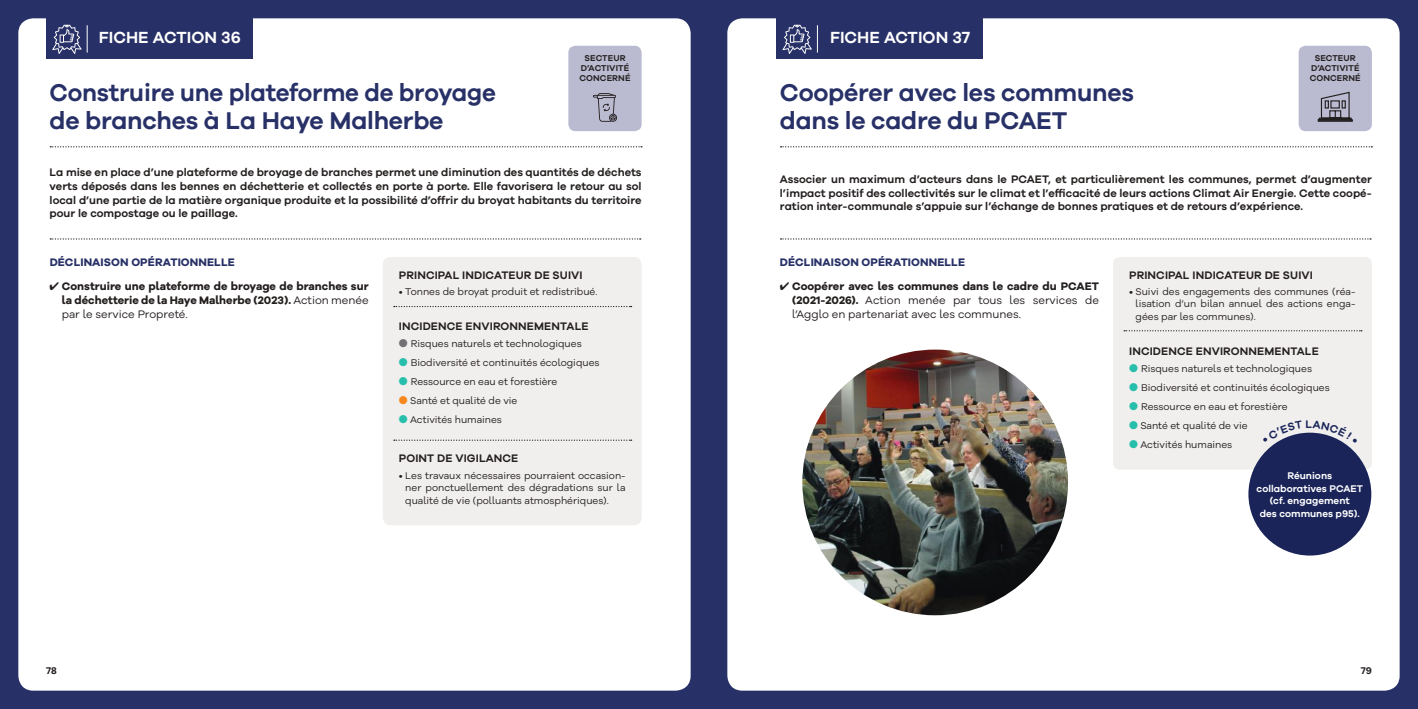
<style>
.page{position:relative;width:1418px;height:709px;background:#fff}
.page>*{position:absolute;margin:0;border:0;box-sizing:border-box;transform-origin:0 0}
.t1{font:600 25px/27.5px "Galano Grotesque";letter-spacing:-.01em;color:#283167}
.t2{font:600 16.62px "Galano Grotesque";color:#fff}
.t3{font:600 11.25px/13.8px "Galano Grotesque";letter-spacing:.01em;color:#241f1f;text-align:justify}
.t4{font:11.25px/13.8px "Galano Grotesque Alt";color:#241f1f;text-align:justify}
.t5{font:700 11.25px/13.8px "Galano Grotesque Alt";color:#241f1f;text-align:justify}
.t6{font:700 11.25px "Galano Grotesque";letter-spacing:.01em;color:#283167}
.t7{font:10px/12.5px "Galano Grotesque Alt";color:#241f1f;text-align:justify}
.t8{font:600 10px/12.5px "Galano Grotesque";color:#fff;text-align:center}
.t9{font:600 10px "Galano Grotesque";color:#241f1f}
.t10{font:600 8.75px/10px "Galano Grotesque";letter-spacing:.01em;color:#241f1f;text-align:center}
.s1{font-weight:400}
.s2{color:#717072}
.s3{color:#27beab}
.s4{color:#f8881d}
.s5{font-weight:700}
</style>
<div class="page">
<div style="left:0;top:0;width:1417px;height:709px;background:#283167"></div>
<div style="left:18px;top:18px;width:672px;height:672px;background:#fff;border-radius:15px"></div>
<div style="left:727px;top:18px;width:672px;height:672px;background:#fff;border-radius:15px"></div>
<div style="left:46px;top:16px;width:206px;height:43px;background:#283167"></div>
<div style="left:776px;top:16px;width:206px;height:43px;background:#283167"></div>
<svg style="left:87px;top:25px;width:1px;height:28px"></svg>
<div style="left:383px;top:257px;width:258px;height:268px;background:#f0efee;border-radius:7px"></div>
<svg style="left:50px;top:238px;width:590px;height:1px"></svg>
<svg style="left:394px;top:306px;width:237px;height:1px"></svg>
<svg style="left:50px;top:146px;width:592px;height:1px"></svg>
<svg style="left:52px;top:25px;width:29px;height:29px"></svg>
<svg style="left:817px;top:25px;width:1px;height:28px"></svg>
<div style="left:1113px;top:257px;width:258px;height:212px;background:#f0efee;border-radius:7px"></div>
<svg style="left:780px;top:238px;width:590px;height:1px"></svg>
<svg style="left:1124px;top:330px;width:237px;height:1px"></svg>
<svg style="left:780px;top:146px;width:592px;height:1px"></svg>
<div style="left:1248px;top:432px;width:123px;height:123px;background:#1a2459;border-radius:50%"></div>
<svg style="left:782px;top:25px;width:29px;height:29px"></svg>
<img style="left:802px;top:349px;width:266px;height:266px;border-radius:133px">
<div style="left:568px;top:46px;width:73px;height:85px;background:#babbd1;border-radius:7px"></div>
<svg style="left:593px;top:93px;width:24px;height:29px"></svg>
<svg style="left:394px;top:439px;width:237px;height:2px"></svg>
<div style="left:1298px;top:46px;width:73px;height:85px;background:#babbd1;border-radius:7px"></div>
<svg style="left:1317px;top:91px;width:36px;height:31px"></svg>
<svg style="left:1275px;top:432px;width:69px;height:11px"></svg>
<h2 class="t2" style="left:99px;top:27px;width:143px">FICHE ACTION 36</h2>
<h1 class="t1" style="left:50px;top:78px;width:448px">Construire une plateforme de broyage de branches à La Haye Malherbe</h1>
<h2 class="t2" style="left:830px;top:27px;width:141px">FICHE ACTION 37</h2>
<p class="t10" style="left:579px;top:53px;width:53px">SECTEUR<br>D’ACTIVITÉ<br>CONCERNÉ</p>
<p class="t10" style="left:1309px;top:53px;width:53px">SECTEUR<br>D’ACTIVITÉ<br>CONCERNÉ</p>
<h1 class="t1" style="left:780px;top:78px;width:355px">Coopérer avec les communes dans le cadre du PCAET</h1>
<p class="t3" style="left:50px;top:165px;width:593px">La mise en place d’une plateforme de broyage de branches permet une diminution des quantités de déchets verts déposés dans les bennes en déchetterie et collectés en porte à porte. Elle favorisera le retour au sol local d’une partie de la matière organique produite et la possibilité d’offrir du broyat habitants du territoire pour le compostage ou le paillage.</p>
<p class="t6" style="left:50px;top:255px;width:187px">DÉCLINAISON OPÉRATIONNELLE</p>
<p class="t5" style="left:62px;top:279px;width:308px;text-indent:-12px">✔ Construire une plateforme de broyage de branches sur la déchetterie de la Haye Malherbe (2023). <span class="s1">Action menée par le service Propreté.</span></p>
<p class="t3" style="left:399px;top:267px;width:185px">PRINCIPAL INDICATEUR DE SUIVI</p>
<p class="t7" style="left:399px;top:284px;width:200px">• Tonnes de broyat produit et redistribué.</p>
<p class="t3" style="left:399px;top:318px;width:191px">INCIDENCE ENVIRONNEMENTALE</p>
<p class="t7" style="left:399px;top:337px;width:184px"><span class="s2">●</span> Risques naturels et technologiques</p>
<p class="t7" style="left:399px;top:356px;width:202px"><span class="s3">●</span> Biodiversité et continuités écologiques</p>
<p class="t7" style="left:399px;top:375px;width:160px"><span class="s3">●</span> Ressource en eau et forestière</p>
<p class="t7" style="left:399px;top:394px;width:120px"><span class="s4">●</span> Santé et qualité de vie</p>
<p class="t7" style="left:399px;top:413px;width:105px"><span class="s3">●</span> Activités humaines</p>
<p class="t3" style="left:399px;top:451px;width:121px">POINT DE VIGILANCE</p>
<p class="t7" style="left:405px;top:468px;width:222px;text-indent:-7px">• Les travaux nécessaires pourraient occasion&shy;ner ponctuellement des dégradations sur la qualité de vie (polluants atmosphériques).</p>
<p class="t3" style="left:780px;top:172px;width:593px">Associer un maximum d’acteurs dans le PCAET, et particulièrement les communes, permet d’augmenter l’impact positif des collectivités sur le climat et l’efficacité de leurs actions Climat Air Energie. Cette coopé&shy;ration inter-communale s’appuie sur l’échange de bonnes pratiques et de retours d’expérience.</p>
<p class="t6" style="left:780px;top:255px;width:187px">DÉCLINAISON OPÉRATIONNELLE</p>
<p class="t4" style="left:792px;top:279px;width:308px;text-indent:-12px">✔ <span class="s5">Coopérer avec les communes dans le cadre du PCAET (2021-2026).</span> Action menée par tous les services de l’Agglo en partenariat avec les communes.</p>
<p class="t3" style="left:1129px;top:267px;width:185px">PRINCIPAL INDICATEUR DE SUIVI</p>
<p class="t7" style="left:1135px;top:284px;width:221px;text-indent:-7px">• Suivi des engagements des communes (réa&shy;lisation d’un bilan annuel des actions enga&shy;gées par les communes).</p>
<p class="t3" style="left:1129px;top:343px;width:191px">INCIDENCE ENVIRONNEMENTALE</p>
<p class="t7" style="left:1129px;top:362px;width:184px"><span class="s3">●</span> Risques naturels et technologiques</p>
<p class="t7" style="left:1129px;top:381px;width:202px"><span class="s3">●</span> Biodiversité et continuités écologiques</p>
<p class="t7" style="left:1129px;top:400px;width:160px"><span class="s3">●</span> Ressource en eau et forestière</p>
<p class="t7" style="left:1129px;top:419px;width:120px"><span class="s3">●</span> Santé et qualité de vie</p>
<p class="t7" style="left:1129px;top:438px;width:105px"><span class="s3">●</span> Activités humaines</p>
<p class="t8" style="left:1256px;top:469px;width:108px">Réunions collaboratives PCAET (cf. engagement<br>des communes p95).</p>
<p class="t9" style="left:46px;top:665px;width:12px">78</p>
<p class="t9" style="left:1360px;top:665px;width:12px">79</p>
</div>
